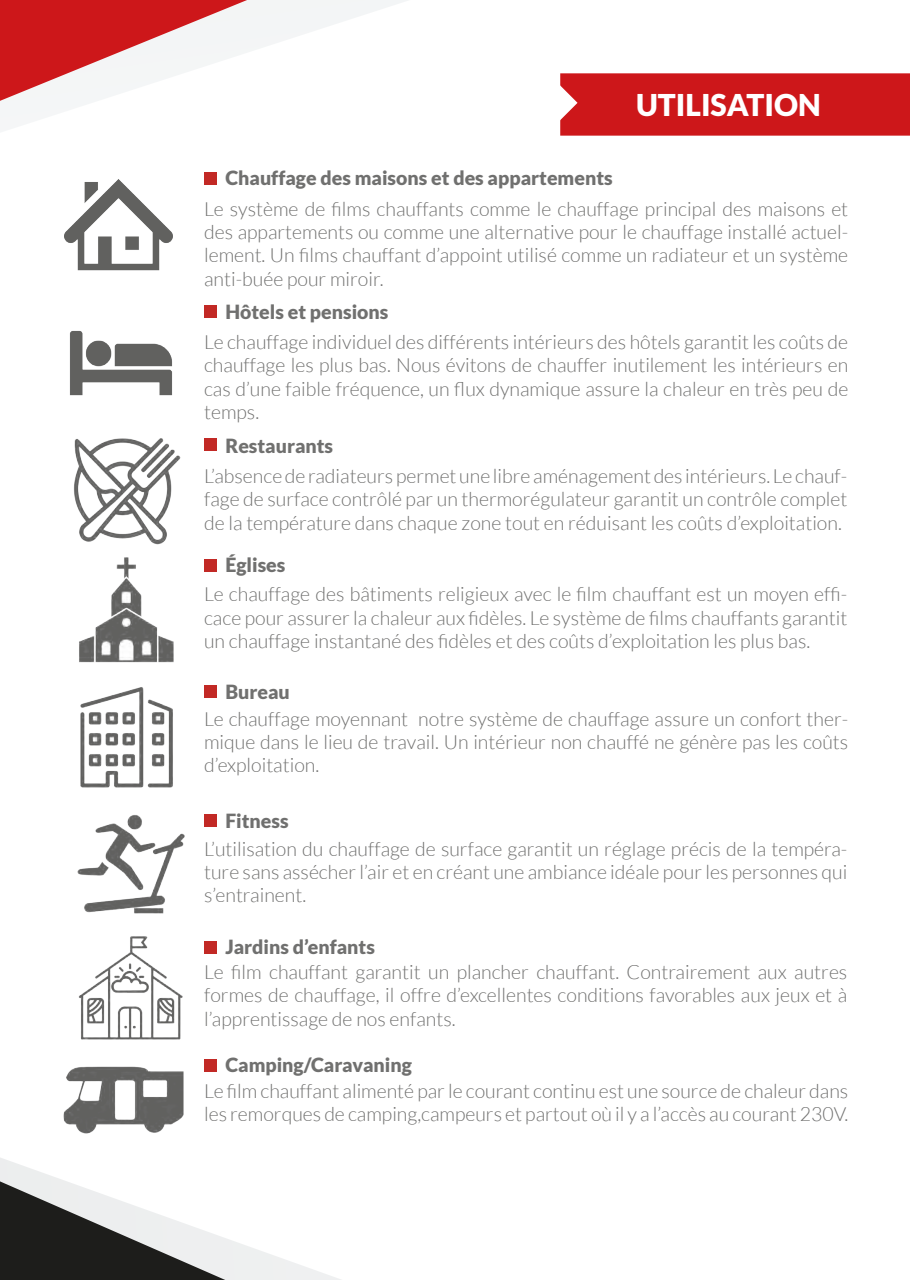
<style>
.page{position:relative;width:910px;height:1280px;background:#fff}
.page>*{position:absolute;margin:0;border:0;box-sizing:border-box;transform-origin:0 0}
.t1{font:900 30px "Lato";color:#fff}
.t2{font:300 19.5px/23.4px "Lato";color:#70706f;text-align:justify}
.t3{font:900 19.5px "Lato";color:#70706f}
</style>
<div class="page">
<svg style="left:0;top:0;width:408px;height:185px"></svg>
<svg style="left:0;top:0;width:247px;height:101px"></svg>
<svg style="left:0;top:1059px;width:341px;height:221px"></svg>
<svg style="left:0;top:1181px;width:225px;height:99px"></svg>
<div style="left:560px;top:73px;width:350px;height:63px;background:#cd171a"></div>
<img style="left:65px;top:170px;width:108px;height:101px">
<div style="left:204px;top:172px;width:12px;height:13px;background:#c22925"></div>
<div style="left:204px;top:306px;width:12px;height:12px;background:#c22925"></div>
<img style="left:70px;top:330px;width:102px;height:66px">
<div style="left:204px;top:439px;width:12px;height:12px;background:#c22925"></div>
<img style="left:74px;top:438px;width:106px;height:106px">
<div style="left:204px;top:559px;width:12px;height:12px;background:#c22925"></div>
<img style="left:79px;top:557px;width:95px;height:106px">
<div style="left:204px;top:686px;width:12px;height:12px;background:#c22925"></div>
<img style="left:80px;top:687px;width:93px;height:101px">
<div style="left:204px;top:814px;width:12px;height:13px;background:#c22925"></div>
<img style="left:78px;top:815px;width:106px;height:98px">
<div style="left:204px;top:941px;width:12px;height:12px;background:#c22925"></div>
<img style="left:78px;top:936px;width:105px;height:104px">
<div style="left:204px;top:1059px;width:12px;height:12px;background:#c22925"></div>
<img style="left:64px;top:1066px;width:119px;height:68px">
<p class="t3" style="left:225px;top:167px;width:389px">Chauffage des maisons et des appartements</p>
<h1 class="t1" style="left:636px;top:88px;width:186px">UTILISATION</h1>
<p class="t2" style="left:204px;top:197px;width:646px">Le système de films chauffants comme le chauffage principal des maisons et des appartements ou comme une alternative pour le chauffage installé actuel&shy;lement. Un films chauffant d’appoint utilisé comme un radiateur et un système anti-buée pour miroir.</p>
<p class="t3" style="left:225px;top:300px;width:165px">Hôtels et pensions</p>
<p class="t2" style="left:204px;top:330px;width:646px">Le chauffage individuel des différents intérieurs des hôtels garantit les coûts de chauffage les plus bas. Nous évitons de chauffer inutilement les intérieurs en cas d’une faible fréquence, un flux dynamique assure la chaleur en très peu de temps.</p>
<p class="t3" style="left:225px;top:434px;width:109px">Restaurants</p>
<p class="t2" style="left:204px;top:464px;width:645px">L’absence de radiateurs permet une libre aménagement des intérieurs. Le chauf&shy;fage de surface contrôlé par un thermorégulateur garantit un contrôle complet de la température dans chaque zone tout en réduisant les coûts d’exploitation.</p>
<p class="t3" style="left:225px;top:554px;width:62px">Églises</p>
<p class="t2" style="left:204px;top:583px;width:645px">Le chauffage des bâtiments religieux avec le film chauffant est un moyen effi&shy;cace pour assurer la chaleur aux fidèles. Le système de films chauffants garantit un chauffage instantané des fidèles et des coûts d’exploitation les plus bas.</p>
<p class="t3" style="left:225px;top:680px;width:66px">Bureau</p>
<p class="t2" style="left:204px;top:707px;width:646px">Le chauffage moyennant notre système de chauffage assure un confort ther&shy;mique dans le lieu de travail. Un intérieur non chauffé ne génère pas les coûts d’exploitation.</p>
<p class="t3" style="left:225px;top:809px;width:65px">Fitness</p>
<p class="t2" style="left:204px;top:837px;width:645px">L’utilisation du chauffage de surface garantit un réglage précis de la tempéra&shy;ture sans assécher l’air et en créant une ambiance idéale pour les personnes qui s’entrainent.</p>
<p class="t3" style="left:225px;top:935px;width:151px">Jardins d’enfants</p>
<p class="t2" style="left:204px;top:960px;width:645px">Le film chauffant garantit un plancher chauffant. Contrairement aux autres formes de chauffage, il offre d’excellentes conditions favorables aux jeux et à l’apprentissage de nos enfants.</p>
<p class="t3" style="left:225px;top:1053px;width:188px">Camping/Caravaning</p>
<p class="t2" style="left:204px;top:1079px;width:646px">Le film chauffant alimenté par le courant continu est une source de chaleur dans les remorques de camping,campeurs et partout où il y a l’accès au courant 230V.</p>
</div>
